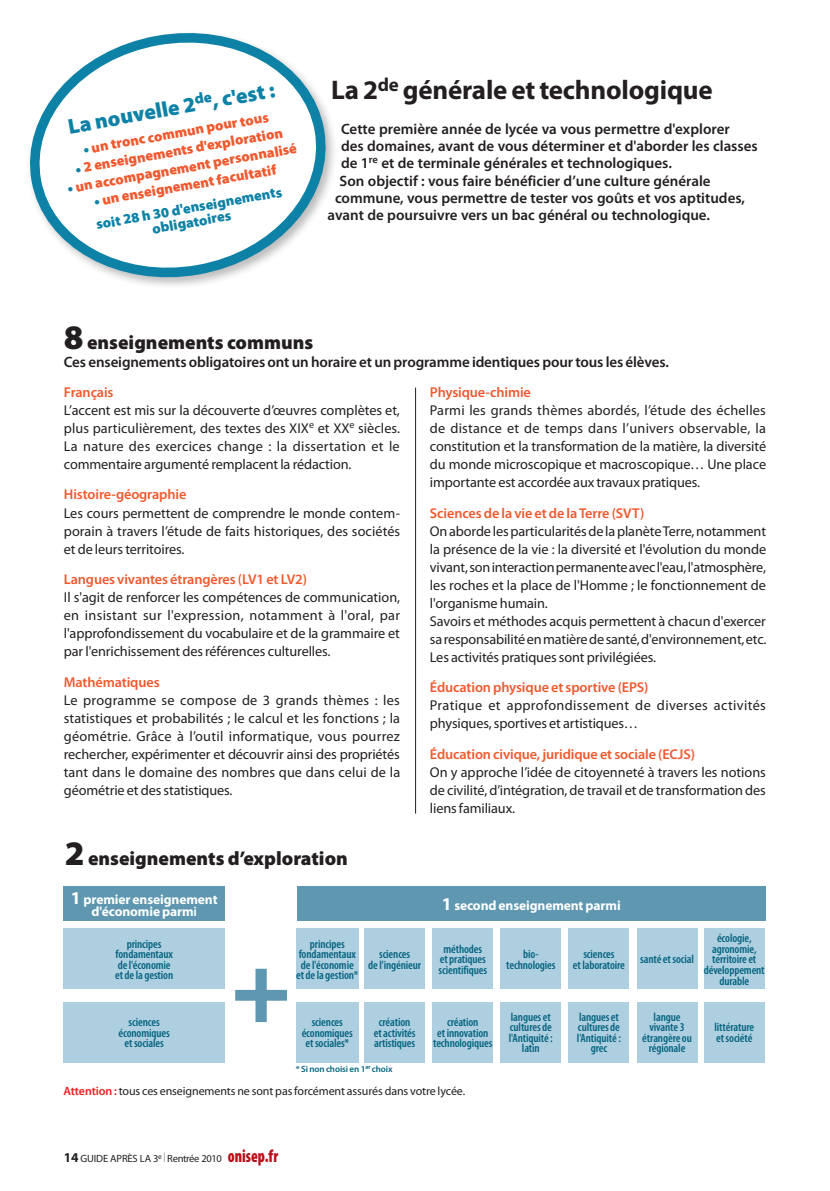
<style>
.page{position:relative;width:830px;height:1191px;background:#fff}
.page>*{position:absolute;margin:0;border:0;box-sizing:border-box;transform-origin:0 0}
.Styles_Avant_Titre_2{font:700 27px "Myriad Pro";letter-spacing:-.01em;color:#231f20}
.Styles_Avant_Inter_2{font:900 21.45px "Myriad Pro";color:#0d82a6}
.Styles_Avant_Inter_2-2{font:900 19.5px "Myriad Pro";color:#231f20}
.Styles_Avant_Chapô_2{font:600 15px/17.2px "Myriad Pro";color:#231f20}
.Styles_Avant_Texte_c{font:600 15px "Myriad Pro";letter-spacing:-.01em;color:#231f20}
.Styles_Avant_Inter_2-3{font:900 14.4px "Myriad Pro";color:#f1592f}
.Styles_Avant_Inter_2-4{font:900 14.4px/14.4px "Myriad Pro";color:#0d82a6;text-align:center}
.Styles_Avant_Texte_c-2{font:14.25px/18px "Myriad Pro";letter-spacing:-.01em;color:#231f20;text-align:justify}
.Styles_Avant_Inter_e{font:600 14.25px "Myriad Pro";letter-spacing:-.01em;color:#f1592f}
.Styles_Avant_Texte_c-3{font:14.25px/18px "Myriad Pro";letter-spacing:.02em;color:#231f20}
.Titre_2{font:700 13.5px/12px "Myriad Pro";letter-spacing:-.01em;color:#fff;text-align:center}
.Styles_Avant_Inter_2-5{font:600 condensed 12px/10.5px "Myriad Pro";letter-spacing:-.01em;color:#046380;text-align:center}
.Inter_2_noir{font:600 condensed 12px/10.5px "Myriad Pro";letter-spacing:-.01em;color:#046380;text-align:center}
.Styles_Avant_Texte_c-4{font:12px "Myriad Pro";letter-spacing:-.01em;color:#231f20}
.t1{font:10.5px "Myriad Pro";letter-spacing:-.01em;color:#231f20}
.Styles_Avant_Texte_c-5{font:600 9px "Myriad Pro";letter-spacing:-.01em;color:#046380}
.s1{font-weight:700;font-size:16.8px;color:#0d82a6}
.s2{font-size:34.5px}
.s3{font-style:inherit}
.s4{font-size:18px}
.s5{font-weight:600}
.s6{font-weight:600;color:#ee1d23}
.s7{font-weight:700;font-size:13.5px}
.s8{font-weight:300;font-size:13.5px}
.s9{font-weight:900;font-stretch:condensed;font-size:18px;color:#bb1018}
</style>
<div class="page">
<div style="left:26px;top:29px;width:311px;height:260px;background:#231f20;opacity:.3"></div>
<svg style="left:26px;top:29px;width:304px;height:254px"></svg>
<hr style="left:415px;top:387px;width:1px;height:426px;background:#231f20">
<div style="left:296px;top:928px;width:62px;height:61px;background:#aecfe0"></div>
<div style="left:63px;top:928px;width:162px;height:61px;background:#aecfe0"></div>
<div style="left:296px;top:1001px;width:62px;height:61px;background:#aecfe0"></div>
<div style="left:63px;top:1001px;width:162px;height:61px;background:#aecfe0"></div>
<div style="left:364px;top:928px;width:61px;height:61px;background:#aecfe0"></div>
<div style="left:364px;top:1001px;width:61px;height:61px;background:#aecfe0"></div>
<div style="left:432px;top:928px;width:61px;height:61px;background:#aecfe0"></div>
<div style="left:432px;top:1001px;width:61px;height:61px;background:#aecfe0"></div>
<div style="left:500px;top:928px;width:61px;height:61px;background:#aecfe0"></div>
<div style="left:500px;top:1001px;width:61px;height:61px;background:#aecfe0"></div>
<div style="left:568px;top:928px;width:61px;height:61px;background:#aecfe0"></div>
<div style="left:568px;top:1001px;width:61px;height:61px;background:#aecfe0"></div>
<div style="left:636px;top:928px;width:61px;height:61px;background:#aecfe0"></div>
<div style="left:636px;top:1001px;width:61px;height:61px;background:#aecfe0"></div>
<div style="left:703px;top:928px;width:61px;height:61px;background:#aecfe0"></div>
<div style="left:703px;top:1001px;width:61px;height:61px;background:#aecfe0"></div>
<div style="left:297px;top:886px;width:468px;height:34px;background:#5e97af"></div>
<div style="left:63px;top:886px;width:162px;height:34px;background:#5e97af"></div>
<svg style="left:235px;top:968px;width:52px;height:54px"></svg>
<p class="Styles_Avant_Inter_2" style="left:66px;top:112px;width:211px;rotate:-10deg">La nouvelle 2<sup>de</sup>, c'est :</p>
<p class="Styles_Avant_Inter_2-3" style="left:82px;top:140px;width:189px;rotate:-10deg"><span class="s1">•</span> un tronc commun pour tous</p>
<p class="Styles_Avant_Inter_2-3" style="left:74px;top:159px;width:213px;rotate:-10deg"><span class="s1">•</span> 2 enseignements d'exploration</p>
<p class="Styles_Avant_Inter_2-3" style="left:66px;top:179px;width:234px;rotate:-10deg"><span class="s1">•</span> unaccompagnement personnalisé</p>
<p class="Styles_Avant_Inter_2-3" style="left:92px;top:192px;width:186px;rotate:-10deg"><span class="s1">•</span> un enseignement facultatif</p>
<p class="Styles_Avant_Inter_2-4" style="left:95px;top:217px;width:190px;rotate:-10deg">soit 28 h 30 d'enseignements obligatoires</p>
<p class="Styles_Avant_Titre_2" style="left:331px;top:73px;width:383px">La 2<sup>de</sup> générale et technologique</p>
<p class="Styles_Avant_Chapô_2" style="left:341px;top:120px;width:418px">Cette première année de lycée va vous permettre d'explorer<br>des domaines, avant de vous déterminer et d'aborder les classes de 1<sup>re</sup> et de terminale générales et technologiques.</p>
<p class="Styles_Avant_Chapô_2" style="left:339px;top:172px;width:372px">Son objectif : vous faire bénéficier d’une culture générale</p>
<p class="Styles_Avant_Chapô_2" style="left:335px;top:189px;width:411px">commune, vous permettre de tester vos goûts et vos aptitudes,</p>
<p class="Styles_Avant_Chapô_2" style="left:327px;top:206px;width:384px">avant de poursuivre vers un bac général ou technologique.</p>
<p class="Styles_Avant_Inter_2-2" style="left:64px;top:329px;width:251px"><span class="s2">8</span> enseignements communs</p>
<p class="Styles_Avant_Texte_c" style="left:64px;top:352px;width:606px">Ces enseignements obligatoires ont un horaire et un programme identiques pour tous les élèves.</p>
<p class="Styles_Avant_Inter_e" style="left:64px;top:383px;width:51px">Français</p>
<p class="Styles_Avant_Texte_c-2" style="left:64px;top:401px;width:337px">L’accent est mis sur la découverte d’œuvres complètes et, plus particulièrement, des textes des <span class="s3">XIX</span><sup>e</sup> et XX<sup>e</sup> siècles.<br>La nature des exercices change : la dissertation et le commentaire argumenté remplacent la rédaction.</p>
<p class="Styles_Avant_Inter_e" style="left:64px;top:485px;width:124px">Histoire-géographie</p>
<p class="Styles_Avant_Texte_c-2" style="left:64px;top:503px;width:338px">Les cours permettent de comprendre le monde contem&shy;porain à travers l’étude de faits historiques, des sociétés et de leurs territoires.</p>
<p class="Styles_Avant_Inter_e" style="left:64px;top:570px;width:244px">Langues vivantes étrangères (LV1 et LV2)</p>
<p class="Styles_Avant_Texte_c-2" style="left:64px;top:588px;width:338px">I l s'agit de renforcer les compétences de communication, en insistant sur l'expression, notamment à l'oral, par l'approfondissement du vocabulaire et de la grammaire et par l'enrichissement des références culturelles.</p>
<p class="Styles_Avant_Inter_e" style="left:64px;top:673px;width:97px">Mathématiques</p>
<p class="Styles_Avant_Texte_c-2" style="left:64px;top:691px;width:338px">Le programme se compose de 3 grands thèmes : les statistiques et probabilités ; le calcul et les fonctions ; la géométrie. Grâce à l’outil informatique, vous pourrez rechercher, expérimenter et découvrir ainsi des propriétés tant dans le domaine des nombres que dans celui de la géométrie et des statistiques.</p>
<p class="Styles_Avant_Inter_e" style="left:429px;top:383px;width:102px">Physique-chimie</p>
<p class="Styles_Avant_Texte_c-2" style="left:429px;top:401px;width:337px">Parmi les grands thèmes abordés, l’étude des échelles de distance et de temps dans l’univers observable, la constitution et la transformation de la matière, la diversité du monde microscopique et macroscopique… Une place importante est accordée aux travaux pratiques.</p>
<p class="Styles_Avant_Inter_e" style="left:429px;top:503px;width:216px">Sciences de la vie et de la Terre (SVT)</p>
<p class="Styles_Avant_Texte_c-2" style="left:429px;top:521px;width:338px">On aborde les particularités de la planète Terre, notamment la présence de la vie : la diversité et l'évolution du monde vivant, son interaction permanente avec l'eau, l'atmosphère, les roches et la place de l'Homme ; le fonctionnement de l'organisme humain.</p>
<p class="Styles_Avant_Texte_c-2" style="left:429px;top:611px;width:338px">Savoirs et méthodes acquis permettent à chacun d'exercer sa responsabilité en matière de santé, d'environnement, etc.<br>Les activités pratiques sont privilégiées.</p>
<p class="Styles_Avant_Inter_e" style="left:429px;top:678px;width:220px">Éducation physique et sportive (EPS)</p>
<p class="Styles_Avant_Texte_c-3" style="left:429px;top:696px;width:337px">Pratique et approfondissement de diverses activités physiques, sportives et artistiques…</p>
<p class="Styles_Avant_Inter_e" style="left:429px;top:745px;width:266px">Éducation civique, juridique et sociale (ECJS)</p>
<p class="Styles_Avant_Texte_c-2" style="left:429px;top:763px;width:337px">On y approche l’idée de citoyenneté à travers les notions de civilité, d’intégration, de travail et de transformation des liens familiaux.</p>
<p class="Styles_Avant_Inter_2-2" style="left:65px;top:845px;width:284px"><span class="s2">2</span> enseignements d’exploration</p>
<p class="Titre_2" style="left:71px;top:892px;width:148px"><span class="s4">1</span> premier enseignement d'économie parm<span class="s5">i</span></p>
<p class="Styles_Avant_Inter_2-5" style="left:115px;top:938px;width:60px">principes fondamentaux de l'économie et de la gestion</p>
<p class="Styles_Avant_Inter_2-5" style="left:296px;top:938px;width:64px">principes fondamentaux de l'économie et de la gestion*</p>
<p class="Styles_Avant_Inter_2-5" style="left:368px;top:948px;width:54px">sciences<br>de l'ingénieur</p>
<p class="Titre_2" style="left:441px;top:898px;width:180px"><span class="s4">1</span> second enseignement parmi</p>
<p class="Styles_Avant_Inter_2-5" style="left:438px;top:943px;width:50px">méthodes et pratiques scientifiques</p>
<p class="Styles_Avant_Inter_2-5" style="left:506px;top:948px;width:51px">bio&shy;technologies</p>
<p class="Styles_Avant_Inter_2-5" style="left:572px;top:948px;width:54px">sciences<br>et laboratoire</p>
<p class="Styles_Avant_Inter_2-5" style="left:118px;top:1016px;width:53px">sciences économiques et sociales</p>
<p class="Styles_Avant_Inter_2-5" style="left:301px;top:1016px;width:53px">sciences économiques et sociales*</p>
<p class="Inter_2_noir" style="left:373px;top:1016px;width:43px">création et activités artistiques</p>
<p class="Styles_Avant_Texte_c-5" style="left:296px;top:1063px;width:98px">* Si non choisi en 1<sup>er</sup> choix</p>
<p class="Styles_Avant_Inter_2-5" style="left:433px;top:1016px;width:61px">création<br>et innovation technologiques</p>
<p class="Styles_Avant_Inter_2-5" style="left:508px;top:1011px;width:45px">langues et cultures de l'Antiquité : latin</p>
<p class="Inter_2_noir" style="left:576px;top:1011px;width:45px">langues et cultures de l'Antiquité : grec</p>
<p class="Inter_2_noir" style="left:640px;top:954px;width:55px">santé et social</p>
<p class="Inter_2_noir" style="left:642px;top:1011px;width:51px">langue vivante 3 étrangère ou régionale</p>
<p class="Inter_2_noir" style="left:703px;top:933px;width:62px">écologie, agronomie, territoire et développement durable</p>
<p class="Inter_2_noir" style="left:714px;top:1022px;width:41px;text-align:left">littérature et société</p>
<p class="Styles_Avant_Texte_c-4" style="left:63px;top:1083px;width:403px"><span class="s6">Attention :</span> tous ces enseignements ne sont pas forcément assurés dans votre lycée.</p>
<p class="t1" style="left:64px;top:1152px;width:216px"><span class="s7">14</span> guide après la 3<sup>e</sup> <span class="s8">l</span> rentrée 2010 <span class="s9">onisep.fr</span></p>
</div>
